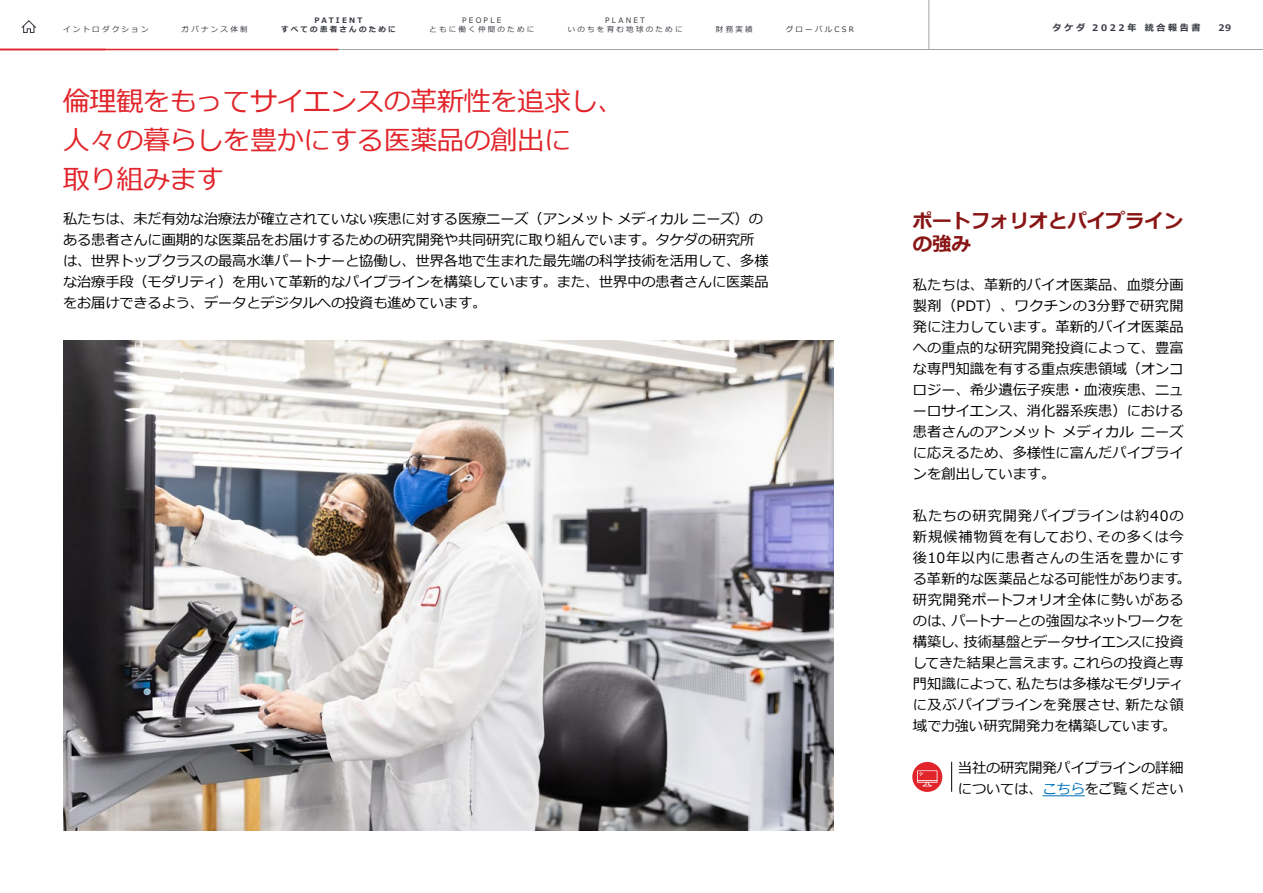
<style>
.page{position:relative;width:1263px;height:893px;background:#fff}
.page>*{position:absolute;margin:0;border:0;box-sizing:border-box;transform-origin:0 0}
.t1{font:27px/39px "Meiryo";letter-spacing:-.01em;color:#e1242a}
.t2{font:700 19.5px/22.5px "Meiryo";letter-spacing:-.01em;color:#891515}
.t3{font:14.25px/21px "Meiryo";letter-spacing:-.01em;color:#000;text-align:justify}
.t4{font:700 9px "Meiryo";letter-spacing:.3em;color:#34373f}
.t5{font:7.5px/9px "Meiryo";letter-spacing:.3em;color:#34373f;text-align:center}
.t6{font:700 7.5px/9px "Meiryo";letter-spacing:.3em;color:#34373f;text-align:center}
.s1{color:#0072bc}
</style>
<div class="page">
<hr style="left:1042px;top:795px;width:43px;height:1px;background:#0072bc">
<svg style="left:912px;top:762px;width:30px;height:30px"></svg>
<svg style="left:917px;top:770px;width:20px;height:16px"></svg>
<hr style="left:951px;top:762px;width:1px;height:30px;background:#000">
<img style="left:63px;top:341px;width:770px;height:489px">
<hr style="left:0;top:49px;width:1263px;height:1px;background:#a1a4ac">
<svg style="left:21px;top:20px;width:15px;height:13px"></svg>
<hr style="left:928px;top:0;width:1px;height:50px;background:#a1a4ac">
<hr style="left:0;top:49px;width:338px;height:1px;background:#e1242a">
<p class="t5" style="left:429px;top:16px;width:106px">PEOPLE<br>ともに働く仲間のために</p>
<p class="t5" style="left:605px;top:16px;width:41px">PLANET</p>
<p class="t6" style="left:281px;top:16px;width:116px">PATIENT<br>すべての患者さんのために</p>
<p class="t5" style="left:63px;top:25px;width:87px">イントロダクション</p>
<p class="t4" style="left:1053px;top:21px;width:149px">タケダ 2022年 統合報告書</p>
<p class="t4" style="left:1218px;top:21px;width:14px">29</p>
<p class="t5" style="left:182px;top:25px;width:68px">ガバナンス体制</p>
<p class="t5" style="left:568px;top:25px;width:116px">いのちを育む地球のために</p>
<p class="t5" style="left:716px;top:25px;width:38px">財務実績</p>
<p class="t5" style="left:786px;top:25px;width:70px">グローバルCSR</p>
<h1 class="t1" style="left:63px;top:83px;width:563px">倫理観をもってサイエンスの革新性を追求し、人々の暮らしを豊かにする医薬品の創出に<br>取り組みます</h1>
<p class="t3" style="left:63px;top:209px;width:707px;text-align:left">私たちは、未だ有効な治療法が確立されていない疾患に対する医療ニーズ（アンメット メディカル ニーズ）のある患者さんに画期的な医薬品をお届けするための研究開発や共同研究に取り組んでいます。タケダの研究所は、世界トップクラスの最高水準パートナーと協働し、世界各地で生まれた最先端の科学技術を活用して、多様な治療手段（モダリティ）を用いて革新的なパイプラインを構築しています。また、世界中の患者さんに医薬品をお届けできるよう、データとデジタルへの投資も進めています。</p>
<h2 class="t2" style="left:913px;top:210px;width:272px">ポートフォリオとパイプラインの強み</h2>
<p class="t3" style="left:913px;top:275px;width:272px">私たちは、革新的バイオ医薬品、血漿分画製剤（PDT）、ワクチンの3分野で研究開発に注力しています。革新的バイオ医薬品への重点的な研究開発投資によって、豊富な専門知識を有する重点疾患領域（オンコロジー、希少遺伝子疾患・血液疾患、ニューロサイエンス、消化器系疾患）における患者さんのアンメット メディカル ニーズに応えるため、多様性に富んだパイプラインを創出しています。</p>
<p class="t3" style="left:913px;top:506px;width:272px">私たちの研究開発パイプラインは約40の新規候補物質を有しており、その多くは今後10年以内に患者さんの生活を豊かにする革新的な医薬品となる可能性があります｡研究開発ポートフォリオ全体に勢いがあるのは、パートナーとの強固なネットワークを構築し、技術基盤とデータサイエンスに投資してきた結果と言えます。これらの投資と専門知識によって、私たちは多様なモダリティに及ぶパイプラインを発展させ、新たな領域で力強い研究開発力を構築しています。</p>
<p class="t3" style="left:958px;top:758px;width:227px">当社の研究開発パイプラインの詳細については、<span class="s1">こちら</span>をご覧ください</p>
</div>
